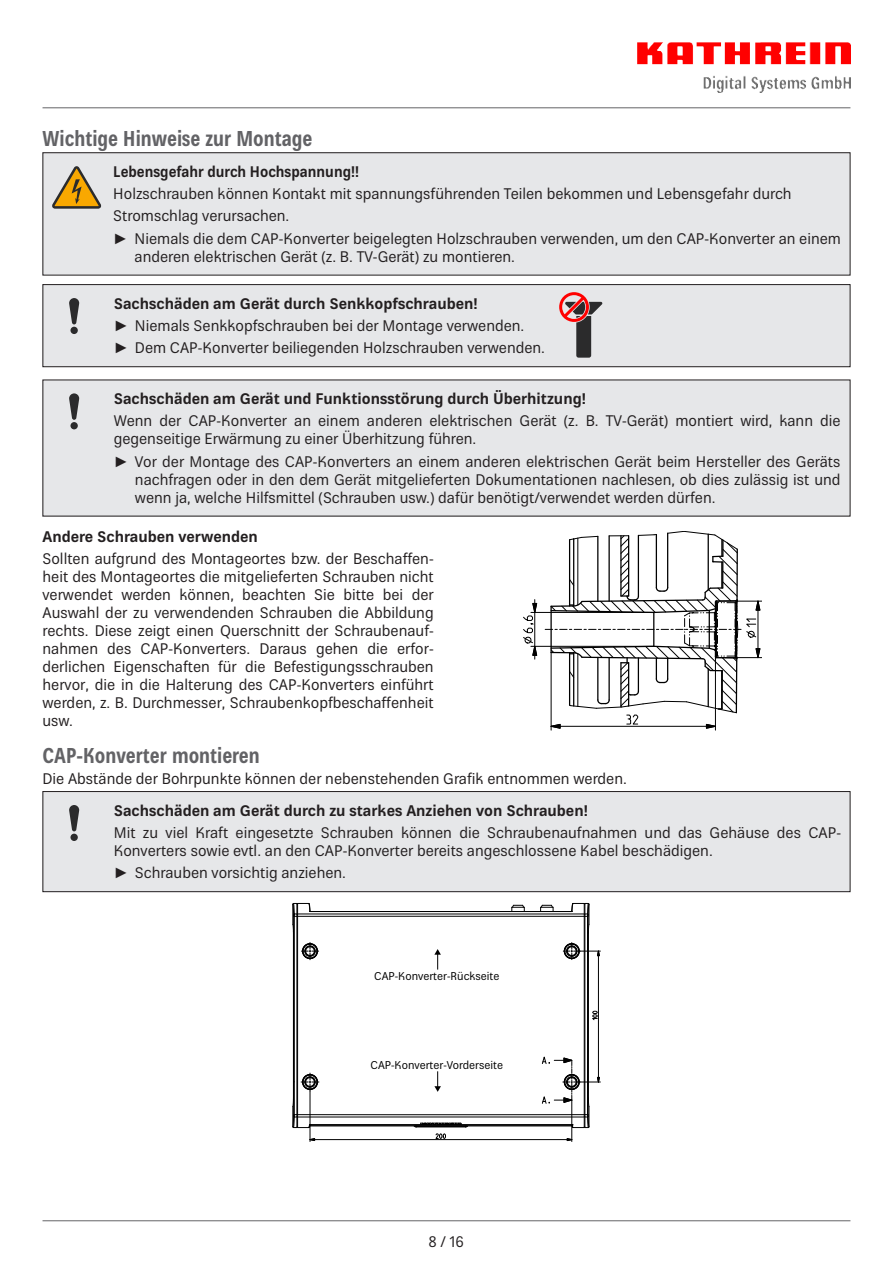
<style>
.page{position:relative;width:893px;height:1263px;background:#fff}
.page>*{position:absolute;margin:0;border:0;box-sizing:border-box;transform-origin:0 0}
.t1{font:700 condensed 21px "Kathrein 77";color:#636366}
.t2{font:15px/18px "Kathrein 55";color:#231f20}
.t3{font:700 15px "Kathrein 75";color:#231f20}
.t4{font:700 15px "Kathrein 75";color:#231f20;scale:.93 1}
.t5{font:11.1px "Kathrein 55";color:#000}
.s1{font-family:"Arial"}
</style>
<div class="page">
<hr style="left:43px;top:1220px;width:807px;height:1px;background:#636366">
<img style="left:638px;top:43px;width:212px;height:49px">
<hr style="left:43px;top:107px;width:807px;height:1px;background:#636366">
<div style="left:42px;top:152px;width:809px;height:124px;background:#e6e7e9"></div>
<div style="left:42px;top:284px;width:809px;height:83px;background:#e6e7e9"></div>
<div style="left:42px;top:379px;width:809px;height:138px;background:#e6e7e9"></div>
<svg style="left:523px;top:603px;width:14px;height:53px"></svg>
<hr style="left:534px;top:600px;width:1px;height:59px;background:#000">
<hr style="left:551px;top:652px;width:1px;height:78px;background:#000">
<hr style="left:715px;top:657px;width:47px;height:1px;background:#000">
<hr style="left:531px;top:646px;width:123px;height:1px;background:#000">
<hr style="left:531px;top:612px;width:123px;height:1px;background:#000">
<hr style="left:715px;top:601px;width:47px;height:1px;background:#000">
<hr style="left:715px;top:657px;width:1px;height:73px;background:#000">
<svg style="left:545px;top:531px;width:215px;height:198px"></svg>
<svg style="left:559px;top:292px;width:44px;height:66px;background:#b39799"></svg>
<div style="left:42px;top:791px;width:809px;height:101px;background:#e6e7e9"></div>
<svg style="left:592px;top:1011px;width:6px;height:9px"></svg>
<hr style="left:298px;top:914px;width:286px;height:1px;background:#000">
<hr style="left:298px;top:916px;width:286px;height:1px;background:#000">
<hr style="left:598px;top:951px;width:1px;height:131px;background:#000">
<hr style="left:294px;top:916px;width:1px;height:166px;background:#000">
<hr style="left:297px;top:903px;width:1px;height:224px;background:#000">
<hr style="left:293px;top:916px;width:1px;height:199px;background:#000">
<hr style="left:310px;top:911px;width:261px;height:1px;background:#000">
<svg style="left:292px;top:903px;width:19px;height:31px"></svg>
<svg style="left:511px;top:904px;width:14px;height:7px"></svg>
<hr style="left:587px;top:949px;width:1px;height:166px;background:#000">
<hr style="left:584px;top:903px;width:1px;height:224px;background:#000">
<hr style="left:585px;top:903px;width:1px;height:224px;background:#000">
<hr style="left:587px;top:915px;width:1px;height:34px;background:#000">
<hr style="left:588px;top:916px;width:1px;height:199px;background:#000">
<svg style="left:540px;top:904px;width:14px;height:7px"></svg>
<svg style="left:571px;top:903px;width:19px;height:30px"></svg>
<svg style="left:301px;top:942px;width:18px;height:18px"></svg>
<svg style="left:563px;top:942px;width:37px;height:17px"></svg>
<svg style="left:292px;top:1055px;width:308px;height:86px"></svg>
<svg style="left:434px;top:949px;width:7px;height:20px"></svg>
<h1 class="t1" style="left:43px;top:130px;width:271px">Wichtige Hinweise zur Montage</h1>
<p class="t4" style="left:113px;top:163px;width:266px">Lebensgefahr durch Hochspannung!!</p>
<p class="t2" style="left:113px;top:183px;width:729px;line-height:22.2px">Holzschrauben können Kontakt mit spannungsführenden Teilen bekommen und Lebensgefahr durch<br>Stromschlag verursachen.<br><span class="s1">►</span> Niemals die dem CAP-Konverter beigelegten Holzschrauben verwenden, um den CAP-Konverter an einem</p>
<p class="t2" style="left:135px;top:248px;width:382px">anderen elektrischen Gerät (z. B. TV-Gerät) zu montieren.</p>
<p class="t3" style="left:114px;top:295px;width:366px">Sachschäden am Gerät durch Senkkopfschrauben!</p>
<p class="t2" style="left:114px;top:315px;width:433px;line-height:22.2px"><span class="s1">►</span> Niemals Senkkopfschrauben bei der Montage verwenden.<br><span class="s1">►</span> Dem CAP-Konverter beiliegenden Holzschrauben verwenden.</p>
<p class="t3" style="left:114px;top:390px;width:474px">Sachschäden am Gerät und Funktionsstörung durch Überhitzung!</p>
<p class="t2" style="left:114px;top:412px;width:728px">Wenn der CAP-Konverter an einem anderen elektrischen Gerät (z. B. TV-Gerät) montiert wird, kann die gegenseitige Erwärmung zu einer Überhitzung führen.</p>
<p class="t2" style="left:135px;top:453px;width:707px;text-align:justify;text-indent:-21px"><span class="s1">►</span> Vor der Montage des CAP-Konverters an einem anderen elektrischen Gerät beim Hersteller des Geräts nachfragen oder in den dem Gerät mitgelieferten Dokumentationen nachlesen, ob dies zulässig ist und wenn ja, welche Hilfsmittel (Schrauben usw.) dafür benötigt/verwendet werden dürfen.</p>
<p class="t3" style="left:43px;top:528px;width:217px">Andere Schrauben verwenden</p>
<p class="t2" style="left:43px;top:550px;width:393px;text-align:justify">Sollten aufgrund des Montageortes bzw. der Beschaffen&shy;heit des Montageortes die mitgelieferten Schrauben nicht verwendet werden können, beachten Sie bitte bei der Auswahl der zu verwendenden Schrauben die Abbildung rechts. Diese zeigt einen Querschnitt der Schraubenauf&shy;nahmen des CAP-Konverters. Daraus gehen die erfor&shy;derlichen Eigenschaften für die Befestigungsschrauben hervor, die in die Halterung des CAP-Konverters einführt werden, z. B. Durchmesser, Schraubenkopfbeschaffenheit usw.</p>
<h1 class="t1" style="left:43px;top:746px;width:219px">CAP-Konverter montieren</h1>
<p class="t2" style="left:43px;top:770px;width:586px">Die Abstände der Bohrpunkte können der nebenstehenden Grafik entnommen werden.</p>
<p class="t3" style="left:114px;top:802px;width:476px">Sachschäden am Gerät durch zu starkes Anziehen von Schrauben!</p>
<p class="t2" style="left:114px;top:824px;width:729px">Mit zu viel Kraft eingesetzte Schrauben können die Schraubenaufnahmen und das Gehäuse des CAP-<br>Konverters sowie evtl. an den CAP-Konverter bereits angeschlossene Kabel beschädigen.</p>
<p class="t2" style="left:114px;top:864px;width:234px"><span class="s1">►</span> Schrauben vorsichtig anziehen.</p>
<p class="t5" style="left:374px;top:969px;width:127px">CAP-Konverter-Rückseite</p>
<p class="t5" style="left:370px;top:1059px;width:134px">CAP-Konverter-Vorderseite</p>
<p class="t2" style="left:428px;top:1233px;width:37px">8 / 16</p>
</div>
